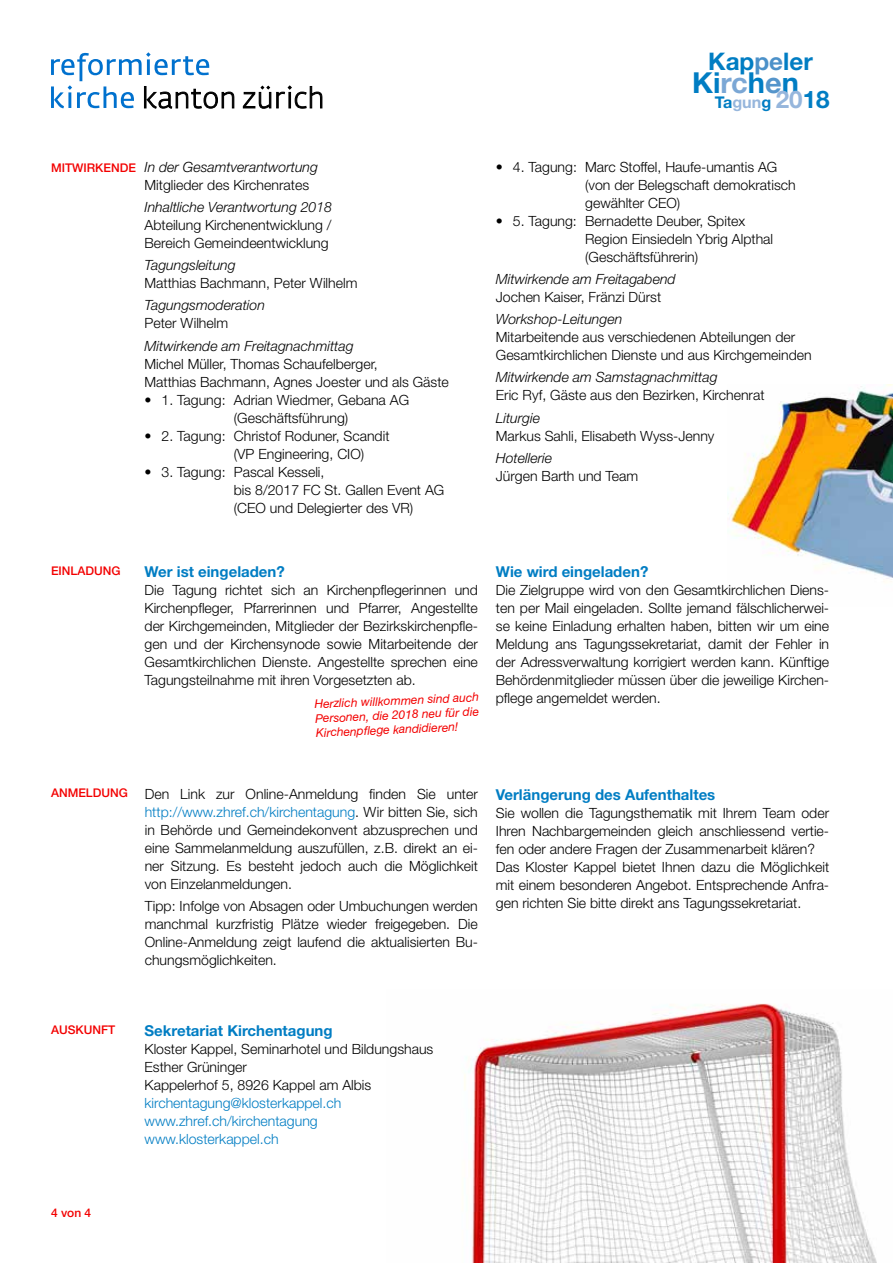
<style>
.page{position:relative;width:893px;height:1263px;background:#fff}
.page>*{position:absolute;margin:0;border:0;box-sizing:border-box;transform-origin:0 0}
.t1{font:700 28.95px "Helvetica Neue LT Pro";color:#007dc3}
.t2{font:700 24.3px "Helvetica Neue LT Pro";color:#007dc3}
.t3{font:700 16.2px "Helvetica Neue LT Pro";color:#007dc3}
.t4{font:700 15px "Helvetica Neue LT Pro";color:#007dc3}
.t5{font:300 14.1px/18px "Helvetica Neue LT Pro";color:#000}
.t6{font:italic 300 14.1px "Helvetica Neue LT Pro";color:#000}
.t7{font:300 14.1px/18px "Helvetica Neue LT Pro";color:#007dc3}
.t8{font:italic 12px/14.4px "Helvetica Neue LT Pro";color:#f30000;text-align:justify}
.t9{font:500 12px "Helvetica Neue LT Pro";color:#f30000}
.s1{color:#4c91c9}
.s2{color:#7ba7d5}
.s3{color:#5595cb}
.s4{color:#96b6dc}
.s5{font-size:24.3px;color:#96b6dc}
.s6{font-size:24.3px}
.s7{color:#007dc3}
</style>
<div class="page">
<svg style="left:51px;top:52px;width:183px;height:56px"></svg>
<svg style="left:243px;top:86px;width:79px;height:22px"></svg>
<img style="left:728px;top:384px;width:165px;height:198px">
<img style="left:464px;top:1003px;width:413px;height:260px">
<h2 class="t2" style="left:708px;top:46px;width:106px">Kap<span class="s1">pe</span>ler</h2>
<h1 class="t1" style="left:692px;top:64px;width:108px">Ki<span class="s2">rc</span>h<span class="s3">e</span>n</h1>
<p class="t3" style="left:715px;top:92px;width:116px">Ta<span class="s4">gun</span>g <span class="s5">20</span><span class="s6">18</span></p>
<p class="t9" style="left:51px;top:160px;width:86px">MITWIRKENDE</p>
<p class="t5" style="left:585px;top:157px;width:212px;text-indent:-89px">• 4. Tagung: Marc Stoffel, Haufe-umantis AG (von der Belegschaft demokratisch gewählter CEO)</p>
<p class="t5" style="left:585px;top:211px;width:190px;text-indent:-89px">• 5. Tagung: Bernadette Deuber, Spitex<br>Region Einsiedeln Ybrig Alpthal (Geschäftsführerin)</p>
<p class="t6" style="left:496px;top:270px;width:181px">Mitwirkende am Freitagabend</p>
<p class="t5" style="left:496px;top:288px;width:167px">Jochen Kaiser, Fränzi Dürst</p>
<p class="t6" style="left:496px;top:311px;width:128px">Workshop-Leitungen</p>
<p class="t5" style="left:496px;top:328px;width:317px">Mitarbeitende aus verschiedenen Abteilungen der<br>Gesamtkirchlichen Dienste und aus Kirchgemeinden</p>
<p class="t6" style="left:496px;top:369px;width:223px">Mitwirkende am Samstagnachmittag</p>
<p class="t5" style="left:496px;top:386px;width:270px">Eric Ryf, Gäste aus den Bezirken, Kirchenrat</p>
<p class="t6" style="left:496px;top:409px;width:46px">Liturgie</p>
<p class="t5" style="left:496px;top:426px;width:220px">Markus Sahli, Elisabeth Wyss-Jenny</p>
<p class="t6" style="left:496px;top:449px;width:58px">Hotellerie</p>
<p class="t5" style="left:496px;top:467px;width:144px">Jürgen Barth und Team</p>
<p class="t6" style="left:145px;top:158px;width:175px">In der Gesamtverantwortung</p>
<p class="t5" style="left:145px;top:175px;width:166px">Mitglieder des Kirchenrates</p>
<p class="t6" style="left:145px;top:198px;width:189px">Inhaltliche Verantwortung 2018</p>
<p class="t5" style="left:145px;top:216px;width:188px">Abteilung Kirchenentwicklung /<br>Bereich Gemeindeentwicklung</p>
<p class="t6" style="left:145px;top:257px;width:93px">Tagungsleitung</p>
<p class="t5" style="left:145px;top:274px;width:214px">Matthias Bachmann, Peter Wilhelm</p>
<p class="t6" style="left:145px;top:297px;width:122px">Tagungsmoderation</p>
<p class="t5" style="left:145px;top:314px;width:85px">Peter Wilhelm</p>
<p class="t6" style="left:145px;top:337px;width:211px">Mitwirkende am Freitagnachmittag</p>
<p class="t5" style="left:145px;top:354px;width:306px">Michel Müller, Thomas Schaufelberger,<br>Matthias Bachmann, Agnes Joester und als Gäste</p>
<p class="t5" style="left:234px;top:390px;width:177px;text-indent:-89px">• 1. Tagung: Adrian Wiedmer, Gebana AG (Geschäftsführung)</p>
<p class="t5" style="left:234px;top:426px;width:157px;text-indent:-89px">• 2. Tagung: Christof Roduner, Scandit (VP Engineering, CIO)</p>
<p class="t5" style="left:234px;top:462px;width:212px;text-indent:-89px">• 3. Tagung: Pascal Kesseli,<br>bis 8/2017 FC St. Gallen Event AG (CEO und Delegierter des VR)</p>
<p class="t9" style="left:51px;top:564px;width:71px">EINLADUNG</p>
<p class="t4" style="left:145px;top:562px;width:142px">Wer ist eingeladen?</p>
<p class="t5" style="left:145px;top:581px;width:335px;text-align:justify">Die Tagung richtet sich an Kirchenpflegerinnen und Kirchenpfleger, Pfarrerinnen und Pfarrer, Angestellte der Kirchgemeinden, Mitglieder der Bezirkskirchenpfle&shy;gen und der Kirchensynode sowie Mitarbeitende der Gesamtkirchlichen Dienste. Angestellte sprechen eine Tagungsteilnahme mit ihren Vorgesetzten ab.</p>
<p class="t8" style="left:314px;top:697px;width:166px;rotate:-3deg">Herzlich willkommen sind auch Personen, die 2018 neu für die Kirchenpfl ege kandidieren!</p>
<p class="t4" style="left:496px;top:562px;width:154px">Wie wird eingeladen?</p>
<p class="t5" style="left:496px;top:581px;width:335px;text-align:justify">Die Zielgruppe wird von den Gesamtkirchlichen Diens&shy;ten per Mail eingeladen. Sollte jemand fälschlicherwei&shy;se keine Einladung erhalten haben, bitten wir um eine Meldung ans Tagungssekretariat, damit der Fehler in der Adressverwaltung korrigiert werden kann. Künftige Behördenmitglieder müssen über die jeweilige Kirchen&shy;pflege angemeldet werden.</p>
<p class="t9" style="left:51px;top:786px;width:78px">ANMELDUNG</p>
<p class="t5" style="left:145px;top:784px;width:335px;text-align:justify">Den Link zur Online-Anmeldung finden Sie unter <span class="s7">http://www.zhref.ch/kirchentagung</span>. Wir bitten Sie, sich in Behörde und Gemeindekonvent abzusprechen und eine Sammelanmeldung auszufüllen, z.B. direkt an ei&shy;ner Sitzung. Es besteht jedoch auch die Möglichkeit von Einzelanmeldungen.</p>
<p class="t5" style="left:145px;top:897px;width:335px;text-align:justify">Tipp: Infolge von Absagen oder Umbuchungen werden manchmal kurzfristig Plätze wieder freigegeben. Die Online-Anmeldung zeigt laufend die aktualisierten Bu&shy;chungsmöglichkeiten.</p>
<p class="t4" style="left:496px;top:785px;width:221px">Verlängerung des Aufenthaltes</p>
<p class="t5" style="left:496px;top:803px;width:335px">Sie wollen die Tagungsthematik mit Ihrem Team oder Ihren Nachbargemeinden gleich anschliessend vertie&shy;fen oder andere Fragen der Zusammenarbeit klären?<br>Das Kloster Kappel bietet Ihnen dazu die Möglichkeit mit einem besonderen Angebot. Entsprechende Anfra&shy;gen richten Sie bitte direkt ans Tagungssekretariat.</p>
<p class="t9" style="left:51px;top:1022px;width:66px">AUSKUNFT</p>
<p class="t4" style="left:145px;top:1021px;width:190px">Sekretariat Kirchentagung</p>
<p class="t5" style="left:145px;top:1039px;width:290px">Kloster Kappel, Seminarhotel und Bildungshaus<br>Esther Grüninger<br>Kappelerhof 5, 8926 Kappel am Albis</p>
<p class="t7" style="left:145px;top:1093px;width:198px">kirchentagung@klosterkappel.ch www.zhref.ch/kirchentagung www.klosterkappel.ch</p>
<p class="t9" style="left:51px;top:1205px;width:42px">4 von 4</p>
</div>
